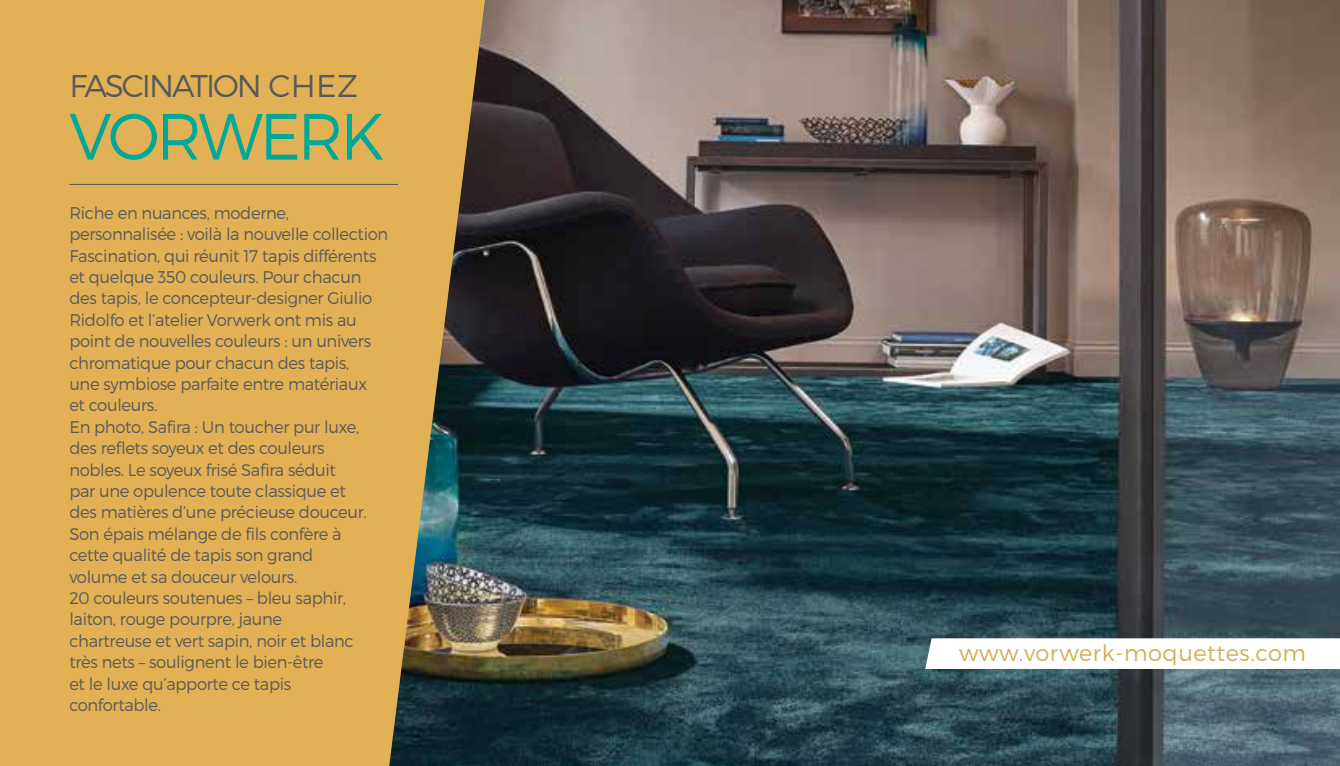
<style>
.page{position:relative;width:1340px;height:766px;background:#fff}
.page>*{position:absolute;margin:0;border:0;box-sizing:border-box;transform-origin:0 0}
.t1{font:300 65.25px "Montserrat";color:#00a898}
.t2{font:300 31.5px "Montserrat";letter-spacing:-.065em;color:#58595b}
.t3{font:300 22.5px "Montserrat";letter-spacing:.015em;color:#d4ad57}
.t4{font:300 16.88px/21.4px "Montserrat";letter-spacing:-.02em;color:#58595b}
</style>
<div class="page">
<img style="left:485px;top:0;width:854px;height:765px">
<svg style="left:0;top:0;width:485px;height:765px;background:#d0a553"></svg>
<svg style="left:925px;top:638px;width:414px;height:30px"></svg>
<hr style="left:69px;top:184px;width:329px;height:1px;background:#58595b">
<h2 class="t2" style="left:69px;top:66px;width:154px">FASCINATION</h2>
<h2 class="t2" style="left:268px;top:66px;width:91px">CHEZ</h2>
<h1 class="t1" style="left:69px;top:97px;width:317px">VORWER K</h1>
<p class="t4" style="left:69px;top:202px;width:320px">Riche en nuances, moderne, personnalisée : voilà la nouvelle collection Fascination, qui réunit 17 tapis différents et quelque 350 couleurs. Pour chacun des tapis, le concepteur-designer Giulio Ridolfo et l’atelier Vorwerk ont mis au point de nouvelles couleurs : un univers chromatique pour chacun des tapis,<br>une symbiose parfaite entre matériaux<br>et couleurs.<br>E n photo, Safira : U n toucher pur luxe, des reflets soyeux et des couleurs<br>nobles. Le soyeux frisé Safira séduit<br>par une opulence toute classique et<br>des matières d’une précieuse douceur.<br>Son épais mélange de fils confère à<br>cette qualité de tapis son grand<br>volume et sa douceur velours.<br>20 couleurs soutenues – bleu saphir, laiton, rouge pourpre, jaune<br>chartreuse et vert sapin, noir et blanc<br>très nets – soulignent le bien-être<br>et le luxe qu’apporte ce tapis<br>confortable.</p>
<h3 class="t3" style="left:959px;top:638px;width:348px">www.vorwerk-moquettes.com</h3>
</div>
